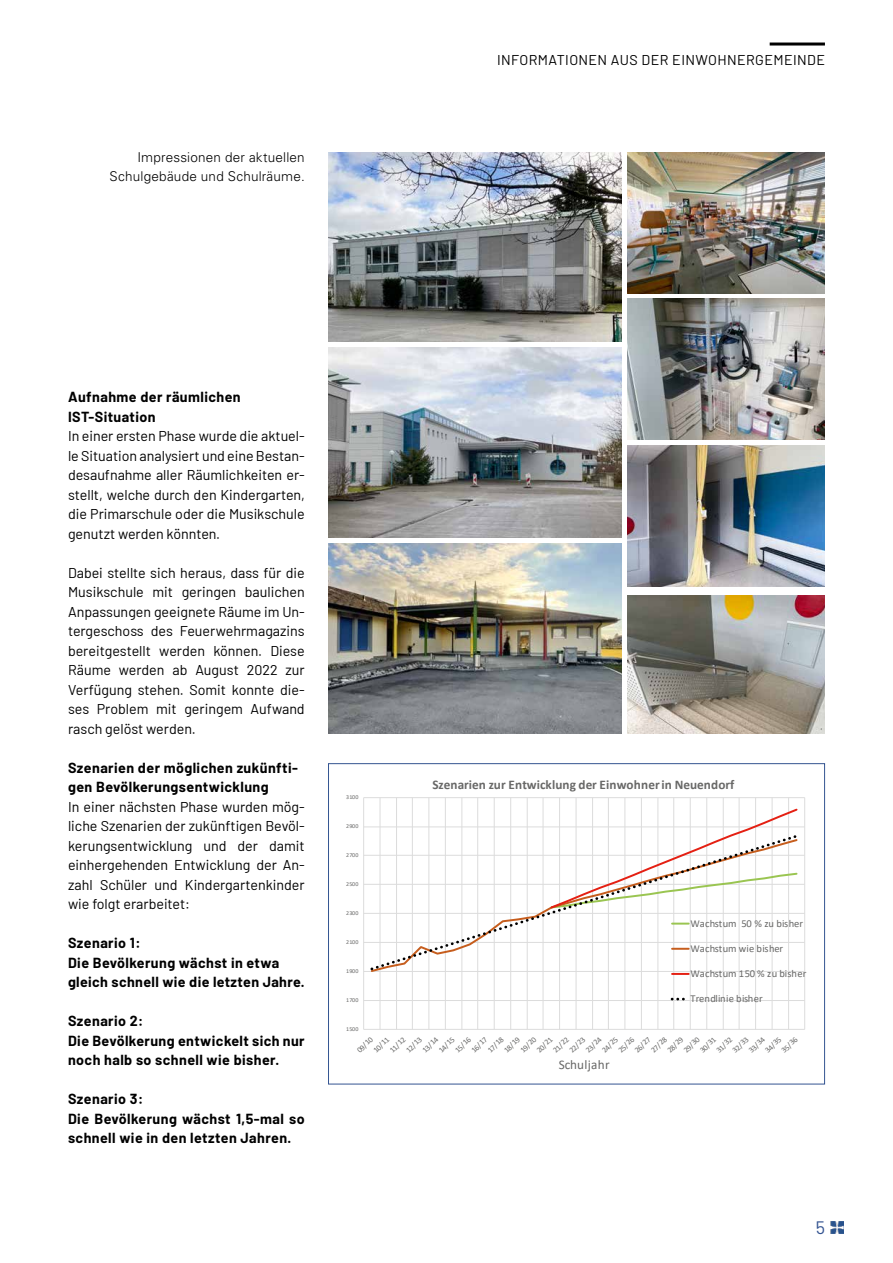
<style>
.page{position:relative;width:893px;height:1263px;background:#fff}
.page>*{position:absolute;margin:0;border:0;box-sizing:border-box;transform-origin:0 0}
.t1{font:18px "Barlow";color:#345491}
.t2{font:14.25px/19.5px "Barlow";color:#000;text-align:justify}
.t3{font:700 14.25px/19.5px "Barlow";letter-spacing:.03em;color:#000}
.t4{font:14.25px "Barlow";letter-spacing:.03em;color:#000}
.t5{font:300 13.5px/18.8px "Univers LT Std";letter-spacing:.015em;color:#000;text-align:right}
.t6{font:700 13.2px "Calibri";letter-spacing:.005em;color:#686867}
.t7{font:13.2px "Calibri";letter-spacing:.02em;color:#686867}
.t8{font:10.5px "Calibri";color:#686867}
.t9{font:7.95px "Calibri";color:#686867}
.t10{font:6px "Calibri";letter-spacing:.05em;color:#686867}
</style>
<div class="page">
<svg style="left:831px;top:1221px;width:12px;height:13px"></svg>
<hr style="left:770px;top:43px;width:55px;height:3px;background:#000">
<img style="left:328px;top:152px;width:293px;height:190px">
<img style="left:328px;top:348px;width:293px;height:190px">
<img style="left:328px;top:544px;width:293px;height:190px">
<img style="left:627px;top:152px;width:198px;height:141px">
<img style="left:627px;top:299px;width:198px;height:141px">
<img style="left:627px;top:446px;width:198px;height:141px">
<img style="left:627px;top:595px;width:198px;height:139px">
<hr style="left:364px;top:1000px;width:441px;height:1px;background:#dcdcdc">
<hr style="left:364px;top:971px;width:441px;height:1px;background:#dcdcdc">
<hr style="left:364px;top:942px;width:441px;height:1px;background:#dcdcdc">
<hr style="left:364px;top:913px;width:441px;height:1px;background:#dcdcdc">
<hr style="left:364px;top:884px;width:441px;height:1px;background:#dcdcdc">
<hr style="left:364px;top:855px;width:441px;height:1px;background:#dcdcdc">
<hr style="left:364px;top:826px;width:441px;height:1px;background:#dcdcdc">
<hr style="left:364px;top:797px;width:441px;height:1px;background:#dcdcdc">
<hr style="left:363px;top:798px;width:1px;height:231px;background:#dcdcdc">
<hr style="left:380px;top:798px;width:1px;height:231px;background:#dcdcdc">
<hr style="left:396px;top:798px;width:1px;height:231px;background:#dcdcdc">
<hr style="left:412px;top:798px;width:1px;height:231px;background:#dcdcdc">
<hr style="left:429px;top:798px;width:1px;height:231px;background:#dcdcdc">
<hr style="left:445px;top:798px;width:1px;height:231px;background:#dcdcdc">
<hr style="left:462px;top:798px;width:1px;height:231px;background:#dcdcdc">
<hr style="left:477px;top:798px;width:1px;height:231px;background:#dcdcdc">
<hr style="left:494px;top:798px;width:1px;height:231px;background:#dcdcdc">
<hr style="left:510px;top:798px;width:1px;height:231px;background:#dcdcdc">
<hr style="left:527px;top:798px;width:1px;height:231px;background:#dcdcdc">
<hr style="left:543px;top:798px;width:1px;height:231px;background:#dcdcdc">
<hr style="left:559px;top:798px;width:1px;height:231px;background:#dcdcdc">
<hr style="left:576px;top:798px;width:1px;height:231px;background:#dcdcdc">
<hr style="left:592px;top:798px;width:1px;height:231px;background:#dcdcdc">
<hr style="left:608px;top:798px;width:1px;height:231px;background:#dcdcdc">
<hr style="left:625px;top:798px;width:1px;height:231px;background:#dcdcdc">
<hr style="left:641px;top:798px;width:1px;height:231px;background:#dcdcdc">
<hr style="left:658px;top:798px;width:1px;height:231px;background:#dcdcdc">
<hr style="left:673px;top:798px;width:1px;height:231px;background:#dcdcdc">
<hr style="left:690px;top:798px;width:1px;height:231px;background:#dcdcdc">
<hr style="left:706px;top:798px;width:1px;height:231px;background:#dcdcdc">
<hr style="left:723px;top:798px;width:1px;height:231px;background:#dcdcdc">
<hr style="left:739px;top:798px;width:1px;height:231px;background:#dcdcdc">
<hr style="left:755px;top:798px;width:1px;height:231px;background:#dcdcdc">
<hr style="left:772px;top:798px;width:1px;height:231px;background:#dcdcdc">
<hr style="left:788px;top:798px;width:1px;height:231px;background:#dcdcdc">
<hr style="left:804px;top:798px;width:1px;height:231px;background:#dcdcdc">
<hr style="left:364px;top:1029px;width:441px;height:1px;background:#dcdcdc">
<svg style="left:549px;top:807px;width:250px;height:68px"></svg>
<svg style="left:370px;top:835px;width:426px;height:135px"></svg>
<svg style="left:672px;top:923px;width:17px;height:1px"></svg>
<svg style="left:672px;top:948px;width:17px;height:2px"></svg>
<svg style="left:672px;top:973px;width:17px;height:2px"></svg>
<svg style="left:671px;top:998px;width:14px;height:2px"></svg>
<div style="left:328px;top:763px;width:497px;height:321px;border:1px solid #345491"></div>
<p class="t5" style="left:110px;top:148px;width:197px">Impressionen der aktuellen<br>Schulgebäude und Schulräume.</p>
<p class="t4" style="left:497px;top:50px;width:329px">INFORMATIONEN AUS DER EINWOHNERGEMEINDE</p>
<p class="t3" style="left:68px;top:386px;width:174px">Aufnahme der räumlichen<br>IST-Situation</p>
<p class="t2" style="left:68px;top:425px;width:238px">In einer ersten Phase wurde die aktuel&shy;le Situation analysiert und eine Bestan&shy;desaufnahme aller Räumlichkeiten er&shy;stellt, welche durch den Kindergarten, die Primarschule oder die Musikschule genutzt werden könnten.</p>
<p class="t2" style="left:68px;top:562px;width:238px">Dabei stellte sich heraus, dass für die Musikschule mit geringen baulichen Anpassungen geeignete Räume im Un&shy;tergeschoss des Feuerwehrmagazins bereitgestellt werden können. Diese Räume werden ab August 2022 zur Verfügung stehen. Somit konnte die&shy;ses Problem mit geringem Aufwand rasch gelöst werden.</p>
<p class="t3" style="left:68px;top:757px;width:231px">Szenarien der möglichen zukünfti&shy;gen Bevölkerungsentwicklung</p>
<p class="t2" style="left:68px;top:796px;width:238px">In einer nächsten Phase wurden mög&shy;liche Szenarien der zukünftigen Bevöl&shy;kerungsentwicklung und der damit einhergehenden Entwicklung der An&shy;zahl Schüler und Kindergartenkinder wie folgt erarbeitet:</p>
<p class="t3" style="left:68px;top:932px;width:238px">Szenario 1:<br>Die Bevölkerung wächst in etwa gleich schnell wie die letzten Jahre.</p>
<p class="t3" style="left:68px;top:1010px;width:238px">Szenario 2:<br>Die Bevölkerung entwickelt sich nur noch halb so schnell wie bisher.</p>
<p class="t3" style="left:68px;top:1088px;width:238px">Szenario 3:<br>Die Bevölkerung wächst 1,5-mal so schnell wie in den letzten Jahren.</p>
<p class="t10" style="left:346px;top:793px;width:14px">3100</p>
<p class="t10" style="left:346px;top:822px;width:14px">2900</p>
<p class="t10" style="left:346px;top:851px;width:14px">2700</p>
<p class="t10" style="left:346px;top:880px;width:14px">2500</p>
<p class="t10" style="left:346px;top:909px;width:14px">2300</p>
<p class="t10" style="left:346px;top:938px;width:14px">2100</p>
<p class="t10" style="left:346px;top:967px;width:14px">1900</p>
<p class="t10" style="left:346px;top:996px;width:14px">1700</p>
<p class="t10" style="left:346px;top:1025px;width:14px">1500</p>
<p class="t6" style="left:433px;top:775px;width:303px">Szenarien zur Entwicklung der Einwohnerin Neuendorf</p>
<p class="t8" style="left:690px;top:916px;width:114px">Wachstum 50 % zu bisher</p>
<p class="t8" style="left:690px;top:941px;width:94px">Wachstum wie bisher</p>
<p class="t8" style="left:690px;top:966px;width:117px">Wachstum 150 % zu bisher</p>
<p class="t8" style="left:690px;top:991px;width:74px">Trendlinie bisher</p>
<p class="t9" style="left:354px;top:1047px;width:21px;rotate:-45deg">09/10</p>
<p class="t9" style="left:371px;top:1047px;width:21px;rotate:-45deg">10/11</p>
<p class="t9" style="left:387px;top:1047px;width:21px;rotate:-45deg">11/12</p>
<p class="t9" style="left:403px;top:1047px;width:21px;rotate:-45deg">12/13</p>
<p class="t9" style="left:420px;top:1047px;width:21px;rotate:-45deg">13/14</p>
<p class="t9" style="left:436px;top:1047px;width:21px;rotate:-45deg">14/15</p>
<p class="t9" style="left:452px;top:1047px;width:21px;rotate:-45deg">15/16</p>
<p class="t9" style="left:469px;top:1047px;width:21px;rotate:-45deg">16/17</p>
<p class="t9" style="left:485px;top:1047px;width:21px;rotate:-45deg">17/18</p>
<p class="t9" style="left:501px;top:1047px;width:21px;rotate:-45deg">18/19</p>
<p class="t9" style="left:518px;top:1047px;width:21px;rotate:-45deg">19/20</p>
<p class="t9" style="left:534px;top:1047px;width:21px;rotate:-45deg">20/21</p>
<p class="t9" style="left:550px;top:1047px;width:21px;rotate:-45deg">21/22</p>
<p class="t9" style="left:567px;top:1047px;width:21px;rotate:-45deg">22/23</p>
<p class="t9" style="left:583px;top:1047px;width:21px;rotate:-45deg">23/24</p>
<p class="t9" style="left:599px;top:1047px;width:21px;rotate:-45deg">24/25</p>
<p class="t9" style="left:616px;top:1047px;width:21px;rotate:-45deg">25/26</p>
<p class="t9" style="left:632px;top:1047px;width:21px;rotate:-45deg">26/27</p>
<p class="t9" style="left:648px;top:1047px;width:21px;rotate:-45deg">27/28</p>
<p class="t9" style="left:665px;top:1047px;width:21px;rotate:-45deg">28/29</p>
<p class="t9" style="left:681px;top:1047px;width:21px;rotate:-45deg">29/30</p>
<p class="t9" style="left:697px;top:1047px;width:21px;rotate:-45deg">30/31</p>
<p class="t9" style="left:713px;top:1047px;width:21px;rotate:-45deg">31/32</p>
<p class="t9" style="left:730px;top:1047px;width:21px;rotate:-45deg">32/33</p>
<p class="t9" style="left:746px;top:1047px;width:21px;rotate:-45deg">33/34</p>
<p class="t9" style="left:762px;top:1047px;width:21px;rotate:-45deg">34/35</p>
<p class="t9" style="left:779px;top:1047px;width:21px;rotate:-45deg">35/36</p>
<p class="t7" style="left:559px;top:1055px;width:52px">Schuljahr</p>
<p class="t1" style="left:816px;top:1214px;width:11px">5</p>
</div>
